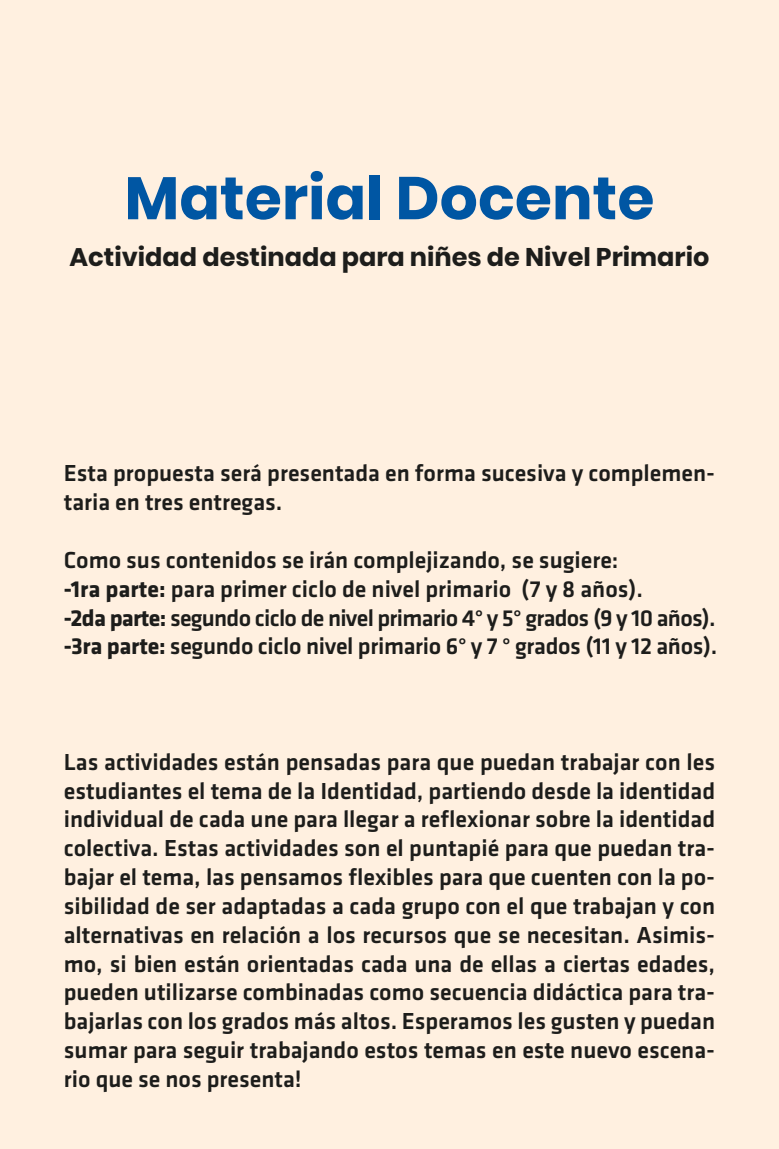
<style>
.page{position:relative;width:779px;height:1149px;background:#fff}
.page>*{position:absolute;margin:0;border:0;box-sizing:border-box;transform-origin:0 0}
.t1{font:700 60px "Poppins";color:#0056a3}
.t2{font:700 25.5px "Poppins";color:#1d1d1b}
.t3{font:500 24px/28.8px "Klavika";color:#1d1d1b}
.s1{font-weight:700}
</style>
<div class="page">
<div style="left:0;top:0;width:778px;height:1148px;background:#fff0e0"></div>
<h1 class="t1" style="left:124px;top:163px;width:531px">Material Docente</h1>
<p class="t2" style="left:70px;top:242px;width:641px">Actividad destinada para niñes de Nivel Primario</p>
<p class="t3" style="left:64px;top:459px;width:652px">Esta propuesta será presentada en forma sucesiva y complemen&shy;taria en tres entregas.</p>
<p class="t3" style="left:64px;top:546px;width:654px">Como sus contenidos se irán complejizando, se sugiere:<br><span class="s1">-1ra parte:</span> para primer ciclo de nivel primario (7 y 8 años).<br><span class="s1">-2da parte:</span> segundo ciclo de nivel primario 4° y 5° grados (9 y 10 años). <span class="s1">-3ra parte:</span> segundo ciclo nivel primario 6° y 7 ° grados (11 y 12 años).</p>
<p class="t3" style="left:64px;top:747px;width:652px;text-align:justify">Las actividades están pensadas para que puedan trabajar con les estudiantes el tema de la Identidad, partiendo desde la identidad individual de cada une para llegar a reflexionar sobre la identidad colectiva. Estas actividades son el puntapié para que puedan tra&shy;bajar el tema, las pensamos flexibles para que cuenten con la po&shy;sibilidad de ser adaptadas a cada grupo con el que trabajan y con alternativas en relación a los recursos que se necesitan. Asimis&shy;mo, si bien están orientadas cada una de ellas a ciertas edades, pueden utilizarse combinadas como secuencia didáctica para tra&shy;bajarlas con los grados más altos. Esperamos les gusten y puedan sumar para seguir trabajando estos temas en este nuevo escena&shy;rio que se nos presenta!</p>
</div>
